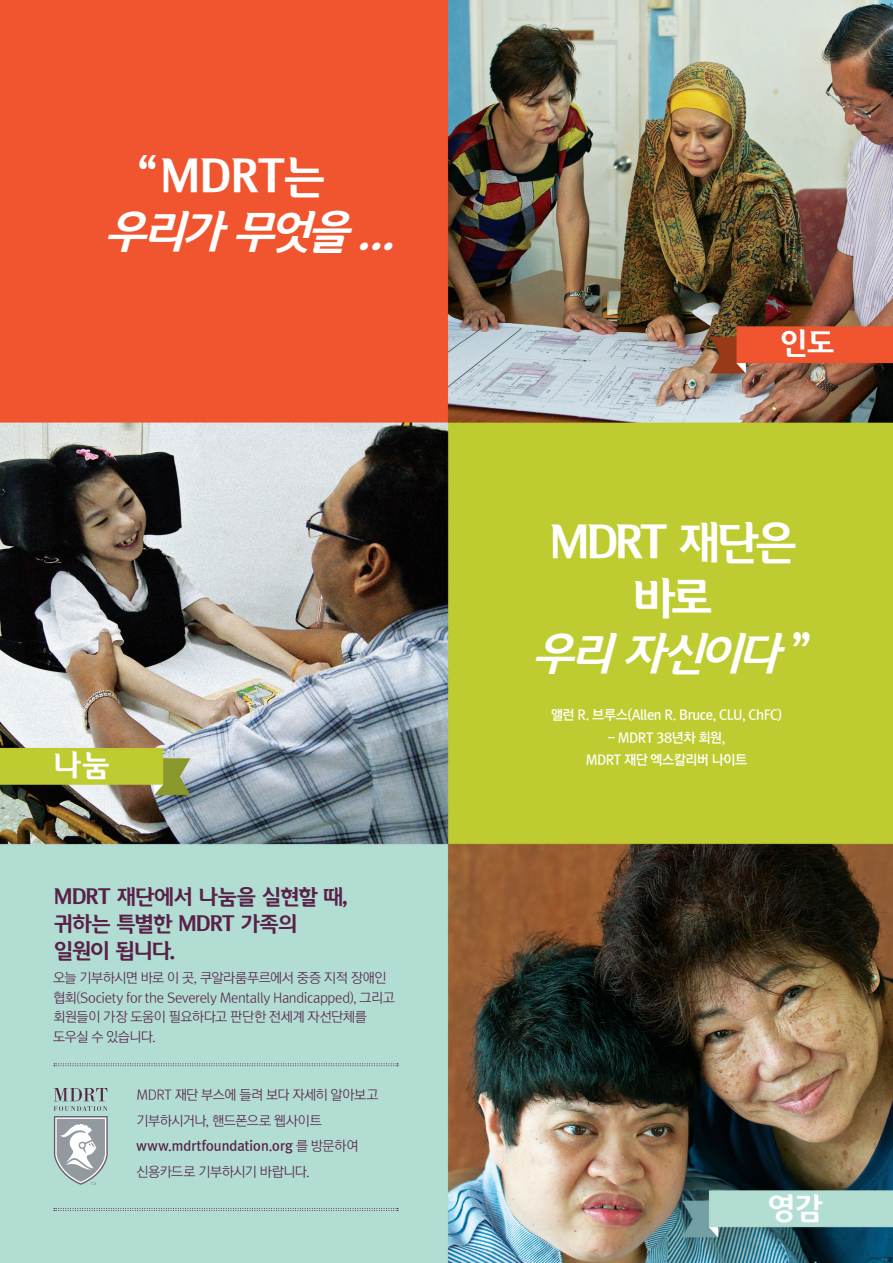
<style>
.page{position:relative;width:893px;height:1263px;background:#fff}
.page>*{position:absolute;margin:0;border:0;box-sizing:border-box;transform-origin:0 0}
.Body_Paragraph{font:italic 700 45px "Auction Gothic";color:#fff}
.Body_Paragraph-2{font:700 45px "Auction Gothic";letter-spacing:-.07em;color:#fff}
.Body_Paragraph-3{font:700 30px "Auction Gothic";color:#fff}
.Body_Paragraph-4{font:700 21px/27px "Auction Gothic";letter-spacing:-.055em;color:#592049}
.Body_Paragraph-5{font:13.5px/19.5px "Rix Go L";letter-spacing:-.035em;color:#592049}
.Body_Paragraph-6{font:13.5px "Rix Go B";letter-spacing:-.035em;color:#fff}
.Body_Paragraph-7{font:13.5px/25.5px "Rix Go B";letter-spacing:.005em;color:#592049}
.s1{font-family:"Rix Go L"}
.s2{font-style:normal}
</style>
<div class="page">
<img style="left:0;top:0;width:893px;height:1263px">
<svg style="left:54px;top:1088px;width:54px;height:97px"></svg>
<svg style="left:54px;top:1063px;width:344px;height:3px"></svg>
<svg style="left:54px;top:1208px;width:344px;height:3px"></svg>
<p class="Body_Paragraph-2" style="left:135px;top:153px;width:193px">“MDRT는</p>
<p class="Body_Paragraph" style="left:105px;top:209px;width:307px">우리가 무엇을 ...</p>
<p class="Body_Paragraph-3" style="left:53px;top:749px;width:59px">나눔</p>
<p class="Body_Paragraph-4" style="left:54px;top:884px;width:296px">MDRT 재단에서 나눔을 실현할 때,</p>
<p class="Body_Paragraph-4" style="left:54px;top:911px;width:246px">귀하는 특별한 MDRT 가족의 일원이 됩니다.</p>
<p class="Body_Paragraph-5" style="left:53px;top:968px;width:343px">오늘 기부하시면 바로 이 곳, 쿠알라룸푸르에서 중증 지적 장애인 협회(Society for the Severely Mentally Handicapped), 그리고 회원들이 가장 도움이 필요하다고 판단한 전세계 자선단체를</p>
<p class="Body_Paragraph-5" style="left:53px;top:1027px;width:104px">도우실 수 있습니다.</p>
<p class="Body_Paragraph-5" style="left:136px;top:1083px;width:243px;line-height:25.5px">MDRT 재단 부스에 들려 보다 자세히 알아보고 기부하시거나, 핸드폰으로 웹사이트</p>
<p class="Body_Paragraph-7" style="left:136px;top:1134px;width:224px">www.mdrtfoundation.org <span class="s1">를 방문하여 신용카드로 기부하시기 바랍니다.</span></p>
<p class="Body_Paragraph-3" style="left:779px;top:328px;width:57px">인도</p>
<p class="Body_Paragraph-2" style="left:549px;top:520px;width:250px">MDRT 재단은</p>
<p class="Body_Paragraph-2" style="left:633px;top:576px;width:82px">바로</p>
<p class="Body_Paragraph" style="left:532px;top:631px;width:284px">우리 자신이다 <span class="s2">”</span></p>
<p class="Body_Paragraph-6" style="left:551px;top:707px;width:232px">앨런 R. 브루스(Allen R. Bruce, CLU, ChFC)</p>
<p class="Body_Paragraph-6" style="left:608px;top:730px;width:119px">- MDRT 38년차 회원,</p>
<p class="Body_Paragraph-6" style="left:586px;top:752px;width:163px">MDRT 재단 엑스칼리버 나이트</p>
<p class="Body_Paragraph-3" style="left:767px;top:1192px;width:57px">영감</p>
</div>
